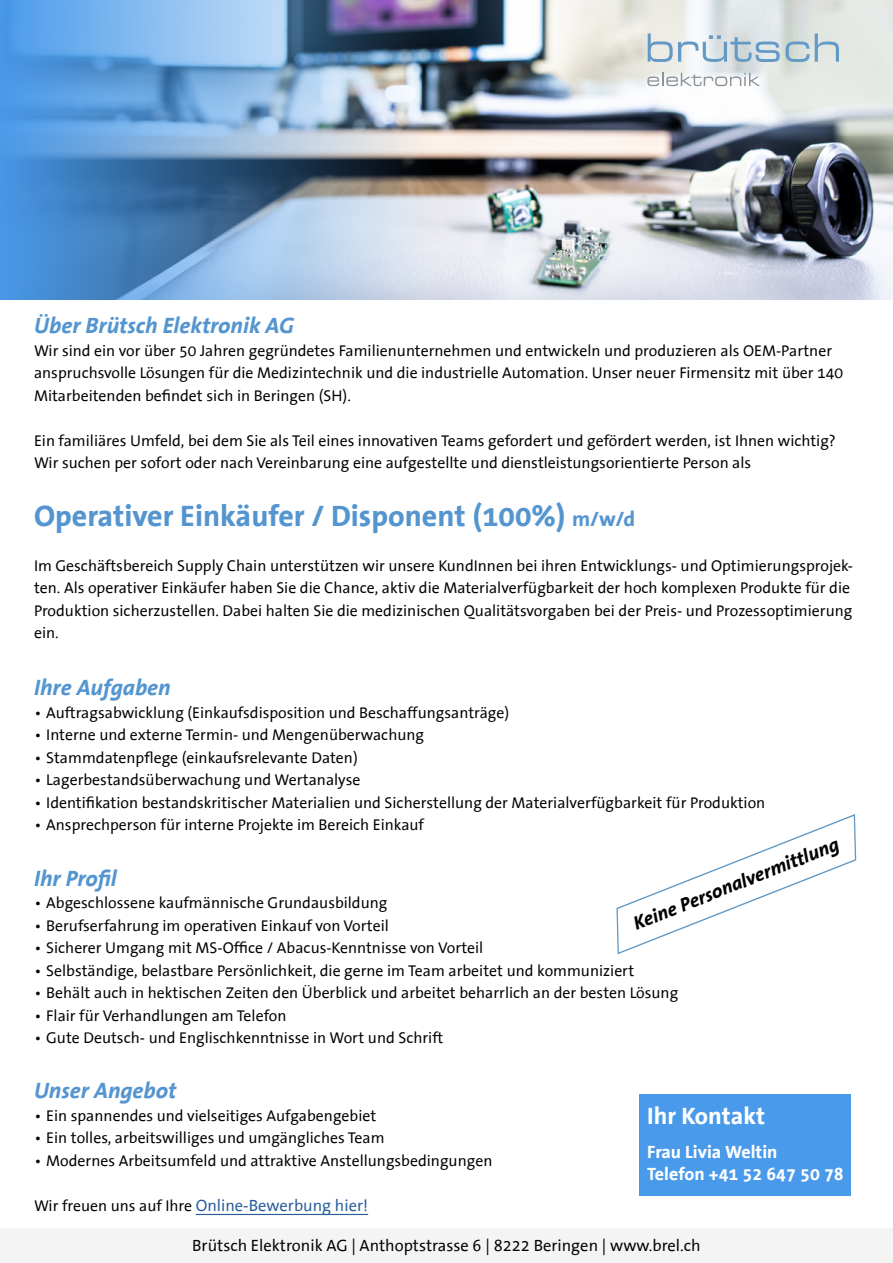
<style>
.page{position:relative;width:893px;height:1263px;background:#fff}
.page>*{position:absolute;margin:0;border:0;box-sizing:border-box;transform-origin:0 0}
.t1{font:700 30px "The Sans Office";color:#5495d0}
.t2{font:700 24px "The Sans Office";color:#fff}
.t3{font:italic 700 22.5px "The Sans Office";color:#5495d0}
.t4{font:italic 700 19.35px "The Sans Office";color:#000}
.t5{font:700 18px/21.6px "The Sans Office";color:#fff}
.t6{font:16.5px "The Sans Office";color:#000}
.t7{font:16.5px "The Sans Office";color:#275b9b}
.t8{font:15.75px/22.5px "The Sans Office";color:#000}
.s1{font-size:21px}
.s2{font-size:15.75px;color:#000}
</style>
<div class="page">
<hr style="left:196px;top:1214px;width:172px;height:1px;background:#275b9b">
<img style="left:0;top:0;width:893px;height:299px">
<svg style="left:647px;top:73px;width:113px;height:13px"></svg>
<svg style="left:648px;top:34px;width:132px;height:28px;background:#c2d3de"></svg>
<svg style="left:786px;top:34px;width:53px;height:28px"></svg>
<div style="left:639px;top:1094px;width:212px;height:101px;background:#499aea"></div>
<div style="left:0;top:1229px;width:893px;height:34px;background:#f4f4f4"></div>
<svg style="left:616px;top:814px;width:241px;height:141px"></svg>
<h3 class="t3" style="left:34px;top:314px;width:261px">Über Brütsch Elektronik AG</h3>
<p class="t8" style="left:34px;top:340px;width:811px">Wir sind ein vor über 50 Jahren gegründetes Familienunternehmen und entwickeln und produzieren als OEM-Partner anspruchsvolle Lösungen für die Medizintechnik und die industrielle Automation. Unser neuer Firmensitz mit über 140<br>Mitarbeitenden befindet sich in Beringen (SH).</p>
<p class="t8" style="left:34px;top:430px;width:803px">Ein familiäres Umfeld, bei dem Sie als Teil eines innovativen Teams gefordert und gefördert werden, ist Ihnen wichtig?<br>Wir suchen per sofort oder nach Vereinbarung eine aufgestellte und dienstleistungsorientierte Person als</p>
<h1 class="t1" style="left:34px;top:500px;width:603px">Operativer Einkäufer / Disponent (100%) <span class="s1">m/w/d</span></h1>
<p class="t8" style="left:34px;top:555px;width:821px">Im Geschäftsbereich Supply Chain unterstützen wir unsere KundInnen bei ihren Entwicklungs- und Optimierungsprojek&shy;ten. Als operativer Einkäufer haben Sie die Chance, aktiv die Materialverfügbarkeit der hoch komplexen Produkte für die Produktion sicherzustellen. Dabei halten Sie die medizinischen Qualitätsvorgaben bei der Preis- und Prozessoptimierung ein.</p>
<h3 class="t3" style="left:34px;top:676px;width:138px">Ihre Aufgaben</h3>
<p class="t8" style="left:34px;top:702px;width:477px">• Auftragsabwicklung (Einkaufsdisposition und Beschaffungsanträge)</p>
<p class="t8" style="left:34px;top:724px;width:392px">• Interne und externe Termin- und Mengenüberwachung</p>
<p class="t8" style="left:34px;top:747px;width:325px">• Stammdatenpflege (einkaufsrelevante Daten)</p>
<p class="t8" style="left:34px;top:769px;width:328px">• Lagerbestandsüberwachung und Wertanalyse</p>
<p class="t8" style="left:34px;top:792px;width:733px">• Identifikation bestandskritischer Materialien und Sicherstellung der Materialverfügbarkeit für Produktion</p>
<p class="t8" style="left:34px;top:814px;width:392px">• Ansprechperson für interne Projekte im Bereich Einkauf</p>
<h3 class="t3" style="left:34px;top:866px;width:84px">Ihr Profil</h3>
<p class="t8" style="left:34px;top:892px;width:355px">• Abgeschlossene kaufmännische Grundausbildung</p>
<p class="t8" style="left:34px;top:915px;width:356px">• Berufserfahrung im operativen Einkauf von Vorteil</p>
<p class="t8" style="left:34px;top:937px;width:451px">• Sicherer Umgang mit MS-Office / Abacus-Kenntnisse von Vorteil</p>
<p class="t8" style="left:34px;top:960px;width:602px">• Selbständige, belastbare Persönlichkeit, die gerne im Team arbeitet und kommuniziert</p>
<p class="t8" style="left:34px;top:982px;width:646px">• Behält auch in hektischen Zeiten den Überblick und arbeitet beharrlich an der besten Lösung</p>
<p class="t8" style="left:34px;top:1005px;width:254px">• Flair für Verhandlungen am Telefon</p>
<p class="t8" style="left:34px;top:1027px;width:411px">• Gute Deutsch- und Englischkenntnisse in Wort und Schrift</p>
<h3 class="t3" style="left:34px;top:1079px;width:144px">Unser Angebot</h3>
<p class="t8" style="left:34px;top:1105px;width:344px">• Ein spannendes und vielseitiges Aufgabengebiet</p>
<p class="t8" style="left:34px;top:1127px;width:352px">• Ein tolles, arbeitswilliges und umgängliches Team</p>
<p class="t8" style="left:34px;top:1150px;width:460px">• Modernes Arbeitsumfeld und attraktive Anstellungsbedingungen</p>
<p class="t7" style="left:34px;top:1197px;width:336px"><span class="s2">Wir freuen uns auf Ihre</span> Online-Bewerbung hier!</p>
<p class="t4" style="left:630px;top:915px;width:221px;rotate:-22deg">Keine Personalvermittlung</p>
<h2 class="t2" style="left:647px;top:1103px;width:120px">Ihr Kontakt</h2>
<p class="t5" style="left:647px;top:1141px;width:198px">Frau Livia Weltin<br>Telefon +41 52 647 50 78</p>
<p class="t6" style="left:192px;top:1237px;width:510px">Brütsch Elektronik AG | Anthoptstrasse 6 | 8222 Beringen | www.brel.ch</p>
</div>
